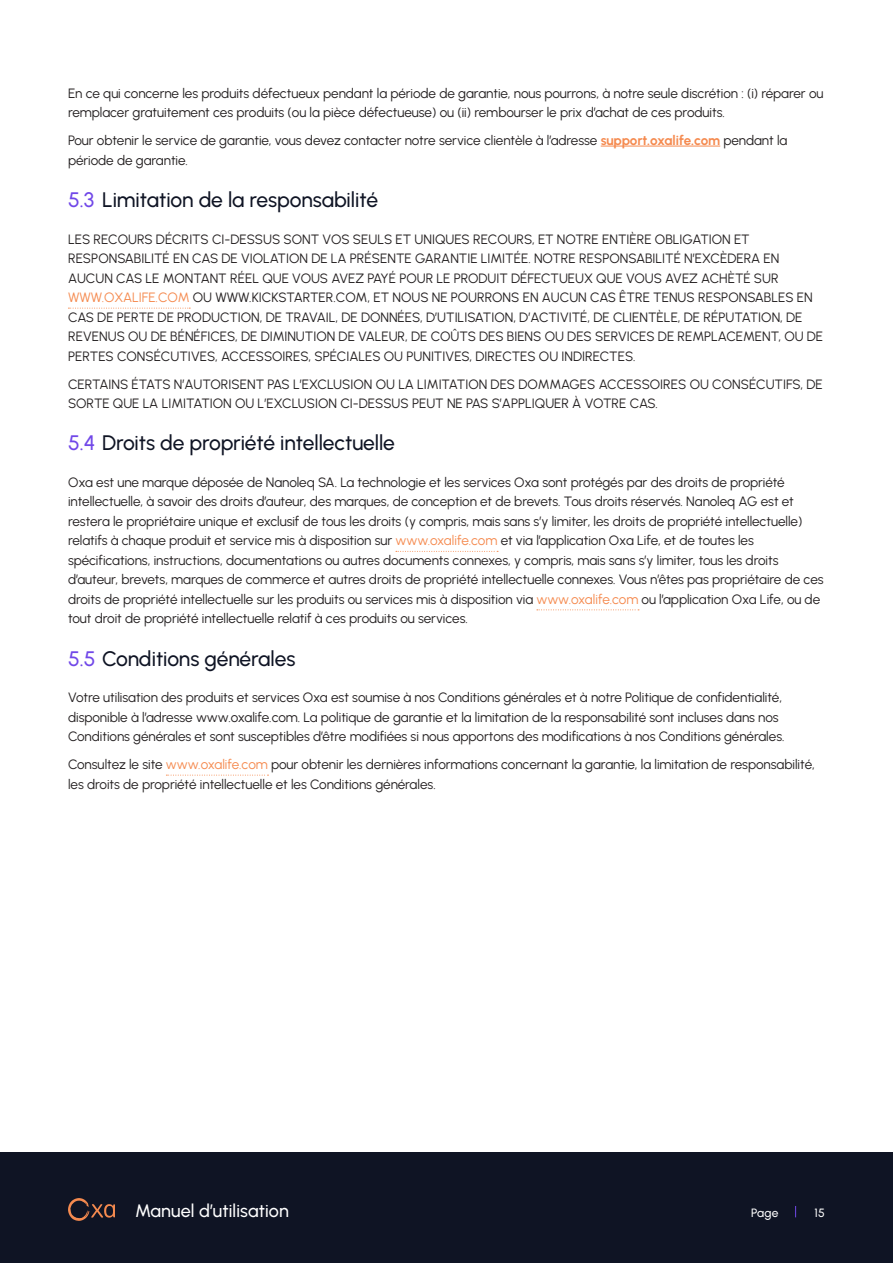
<style>
.page{position:relative;width:893px;height:1263px;background:#fff}
.page>*{position:absolute;margin:0;border:0;box-sizing:border-box;transform-origin:0 0}
.t1{font:500 21px "Urbanist";letter-spacing:-.005em;color:#0f1424}
.t2{font:500 18px "Urbanist";letter-spacing:.005em;color:#fff}
._03_Body{font:13.5px/19.5px "Urbanist";letter-spacing:-.005em;color:#231f20}
.t3{font:500 12px "Urbanist";letter-spacing:.015em;color:#fff}
.s1{font-weight:700;color:#f58a4f}
.s2{color:#7148e8}
.s3{color:#f58a4f}
</style>
<div class="page">
<div style="left:0;top:1152px;width:893px;height:111px;background:#0f1424"></div>
<svg style="left:68px;top:1198px;width:47px;height:23px"></svg>
<hr style="left:601px;top:146px;width:119px;height:1px;background:#f58a4f">
<svg style="left:68px;top:308px;width:122px;height:1px"></svg>
<svg style="left:396px;top:551px;width:102px;height:1px"></svg>
<svg style="left:537px;top:609px;width:102px;height:1px"></svg>
<svg style="left:166px;top:775px;width:102px;height:1px"></svg>
<p class="_03_Body" style="left:68px;top:83px;width:757px">En ce qui concerne les produits défectueux pendant la période de garantie, nous pourrons, à notre seule discrétion : (i) réparer ou remplacer gratuitement ces produits (ou la pièce défectueuse) ou (ii) rembourser le prix d’achat de ces produits.</p>
<p class="_03_Body" style="left:68px;top:131px;width:721px">Pour obtenir le service de garantie, vous devez contacter notre service clientèle à l’adresse <span class="s1">support.oxalife.com</span> pendant la période de garantie.</p>
<p class="t1" style="left:68px;top:186px;width:312px"><span class="s2">5.3</span> Limitation de la responsabilité</p>
<p class="_03_Body" style="left:68px;top:229px;width:757px">LES RECOURS DÉCRITS CI-DESSUS SONT VOS SEULS ET UNIQUES RECOURS, ET NOTRE ENTIÈRE OBLIGATION ET RESPONSABILITÉ EN CAS DE VIOLATION DE LA PRÉSENTE GARANTIE LIMITÉE. NOTRE RESPONSABILITÉ N’EXCÈDERA EN AUCUN CAS LE MONTANT RÉEL QUE VOUS AVEZ PAYÉ POUR LE PRODUIT DÉFECTUEUX QUE VOUS AVEZ ACHÈTÉ SUR <span class="s3">WWW.OXALIFE.COM</span> OU WWW.KICKSTARTER.COM, ET NOUS NE POURRONS EN AUCUN CAS ÊTRE TENUS RESPONSABLES EN CAS DE PERTE DE PRODUCTION, DE TRAVAIL, DE DONNÉES, D’UTILISATION, D’ACTIVITÉ, DE CLIENTÈLE, DE RÉPUTATION, DE REVENUS OU DE BÉNÉFICES, DE DIMINUTION DE VALEUR, DE COÛTS DES BIENS OU DES SERVICES DE REMPLACEMENT, OU DE PERTES CONSÉCUTIVES, ACCESSOIRES, SPÉCIALES OU PUNITIVES, DIRECTES OU INDIRECTES.</p>
<p class="_03_Body" style="left:68px;top:374px;width:756px">CERTAINS ÉTATS N’AUTORISENT PAS L’EXCLUSION OU LA LIMITATION DES DOMMAGES ACCESSOIRES OU CONSÉCUTIFS, DE<br>SORTE QUE LA LIMITATION OU L’EXCLUSION CI-DESSUS PEUT NE PAS S’APPLIQUER À VOTRE CAS.</p>
<p class="t1" style="left:68px;top:429px;width:328px"><span class="s2">5.4</span> Droits de propriété intellectuelle</p>
<p class="_03_Body" style="left:68px;top:472px;width:757px">Oxa est une marque déposée de Nanoleq SA. La technologie et les services Oxa sont protégés par des droits de propriété intellectuelle, à savoir des droits d’auteur, des marques, de conception et de brevets. Tous droits réservés. Nanoleq AG est et restera le propriétaire unique et exclusif de tous les droits (y compris, mais sans s’y limiter, les droits de propriété intellectuelle) relatifs à chaque produit et service mis à disposition sur <span class="s3">www.oxalife.com</span> et via l’application Oxa Life, et de toutes les spécifications, instructions, documentations ou autres documents connexes, y compris, mais sans s’y limiter, tous les droits d’auteur, brevets, marques de commerce et autres droits de propriété intellectuelle connexes. Vous n’êtes pas propriétaire de ces droits de propriété intellectuelle sur les produits ou services mis à disposition via <span class="s3">www.oxalife.com</span> ou l’application Oxa Life, ou de tout droit de propriété intellectuelle relatif à ces produits ou services.</p>
<p class="t1" style="left:68px;top:644px;width:229px"><span class="s2">5.5</span> Conditions générales</p>
<p class="_03_Body" style="left:68px;top:687px;width:718px">Votre utilisation des produits et services Oxa est soumise à nos Conditions générales et à notre Politique de confidentialité, disponible à l’adresse www.oxalife.com. La politique de garantie et la limitation de la responsabilité sont incluses dans nos<br>Conditions générales et sont susceptibles d’être modifiées si nous apportons des modifications à nos Conditions générales.</p>
<p class="_03_Body" style="left:68px;top:754px;width:748px">Consultez le site <span class="s3">www.oxalife.com</span> pour obtenir les dernières informations concernant la garantie, la limitation de responsabilité, les droits de propriété intellectuelle et les Conditions générales.</p>
<h2 class="t2" style="left:135px;top:1199px;width:155px">Manuel d’utilisation</h2>
<p class="t3" style="left:751px;top:1205px;width:29px">Page</p>
<p class="t3" style="left:814px;top:1205px;width:12px">15</p>
</div>
